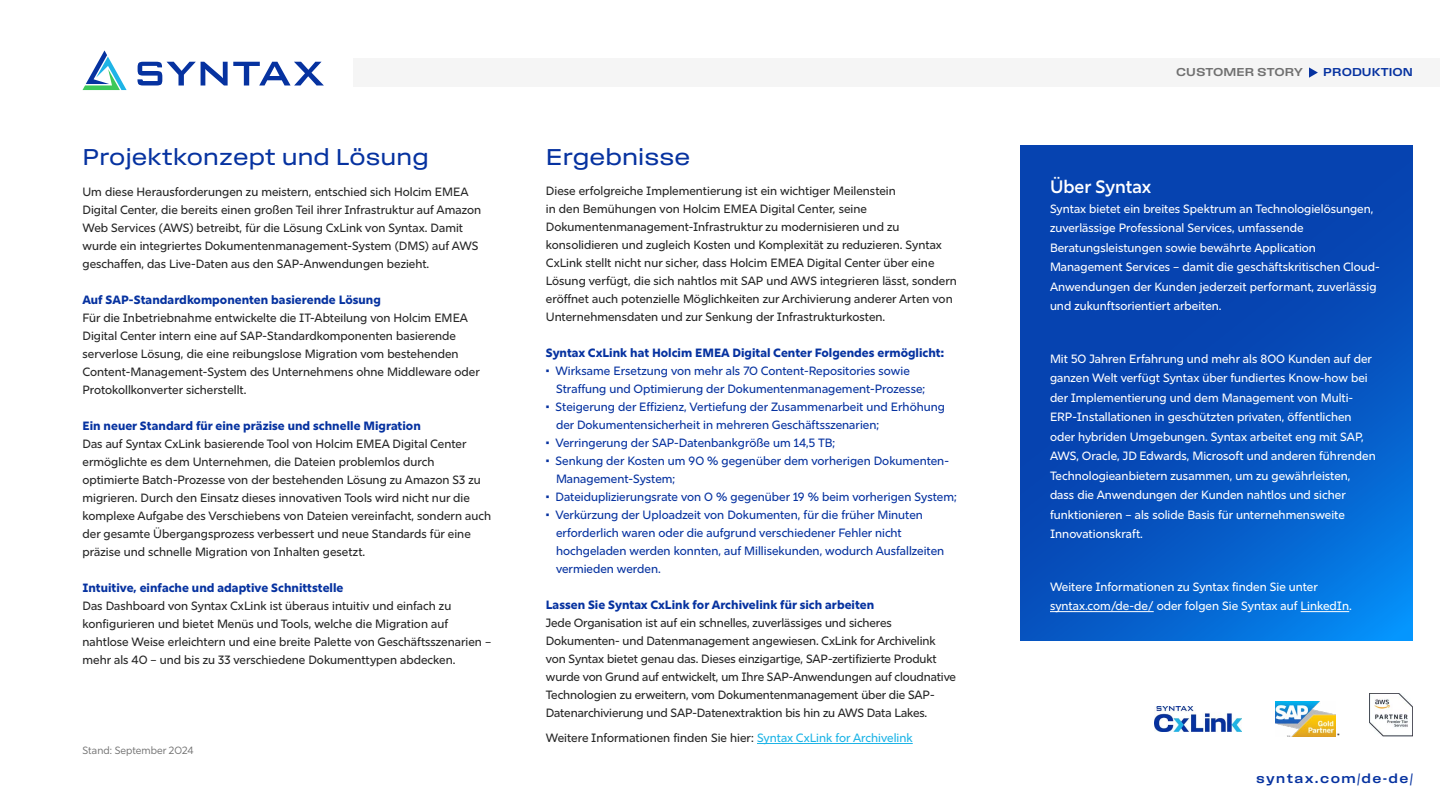
<style>
.page{position:relative;width:1440px;height:810px;background:#fff}
.page>*{position:absolute;margin:0;border:0;box-sizing:border-box;transform-origin:0 0}
.t1{font:24px "Field Gothic No.72 Reg Wide";color:#0632a0}
.t2{font:600 18px "Rig Sans";color:#fff}
.t3{font:13.5px "Field Gothic No.73 Med Wide";letter-spacing:.1em;color:#0632a0}
.t4{font:500 12px/18px "Rig Sans";color:#262626}
.t5{font:500 12px/19.5px "Rig Sans";color:#fff}
.t6{font:500 12px/18px "Rig Sans";color:#0632a0}
.t7{font:800 12px "Rig Sans";color:#0632a0}
.t8{font:12px "Field Gothic No.73 Med Wide";color:#707070}
.t9{font:12px "Field Gothic No.73 Med Wide";color:#0632a0}
.t10{font:10.5px "Rig Sans";color:#707070}
.t11{font:6.75px "Rig Sans";color:#000}
.s1{color:#1eb4e6}
</style>
<div class="page">
<div style="left:353px;top:58px;width:1087px;height:29px;background:#f5f5f5"></div>
<hr style="left:757px;top:743px;width:156px;height:1px;background:#1eb4e6">
<svg style="left:83px;top:50px;width:44px;height:40px"></svg>
<svg style="left:137px;top:62px;width:187px;height:24px"></svg>
<svg style="left:1020px;top:146px;width:393px;height:494px;background:#0550bc"></svg>
<hr style="left:1050px;top:611px;width:104px;height:1px;background:#fff">
<hr style="left:1301px;top:611px;width:48px;height:1px;background:#fff">
<img style="left:1154px;top:706px;width:88px;height:25px">
<img style="left:1276px;top:701px;width:60px;height:35px">
<img style="left:1370px;top:693px;width:43px;height:43px">
<svg style="left:1309px;top:67px;width:9px;height:11px"></svg>
<h1 class="t1" style="left:82px;top:143px;width:348px">Projektkonzept und Lösung</h1>
<h1 class="t1" style="left:546px;top:143px;width:146px">Ergebnisse</h1>
<p class="t4" style="left:82px;top:183px;width:400px">Um diese Herausforderungen zu meistern, entschied sich Holcim EMEA Digital Center, die bereits einen großen Teil ihrer Infrastruktur auf Amazon Web Services (AWS) betreibt, für die Lösung CxLink von Syntax. Damit wurde ein integriertes Dokumentenmanagement-System (DMS) auf AWS geschaffen, das Live-Daten aus den SAP-Anwendungen bezieht.</p>
<p class="t7" style="left:82px;top:292px;width:300px">Auf SAP-Standardkomponenten basierende Lösung</p>
<p class="t4" style="left:82px;top:309px;width:399px">Für die Inbetriebnahme entwickelte die IT-Abteilung von Holcim EMEA Digital Center intern eine auf SAP-Standardkomponenten basierende serverlose Lösung, die eine reibungslose Migration vom bestehenden Content-Management-System des Unternehmens ohne Middleware oder Protokollkonverter sicherstellt.</p>
<p class="t7" style="left:82px;top:418px;width:340px">Ein neuer Standard für eine präzise und schnelle Migration</p>
<p class="t4" style="left:82px;top:435px;width:410px">Das auf Syntax CxLink basierende Tool von Holcim EMEA Digital Center ermöglichte es dem Unternehmen, die Dateien problemlos durch optimierte Batch-Prozesse von der bestehenden Lösung zu Amazon S3 zu migrieren. Durch den Einsatz dieses innovativen Tools wird nicht nur die komplexe Aufgabe des Verschiebens von Dateien vereinfacht, sondern auch der gesamte Übergangsprozess verbessert und neue Standards für eine präzise und schnelle Migration von Inhalten gesetzt.</p>
<p class="t7" style="left:82px;top:580px;width:262px">Intuitive, einfache und adaptive Schnittstelle</p>
<p class="t4" style="left:82px;top:597px;width:410px">Das Dashboard von Syntax CxLink ist überaus intuitiv und einfach zu konfigurieren und bietet Menüs und Tools, welche die Migration auf nahtlose Weise erleichtern und eine breite Palette von Geschäftsszenarien – mehr als 40 – und bis zu 33 verschiedene Dokumenttypen abdecken.</p>
<p class="t4" style="left:546px;top:182px;width:413px">Diese erfolgreiche Implementierung ist ein wichtiger Meilenstein<br>in den Bemühungen von Holcim EMEA Digital Center, seine Dokumentenmanagement-Infrastruktur zu modernisieren und zu konsolidieren und zugleich Kosten und Komplexität zu reduzieren. Syntax CxLink stellt nicht nur sicher, dass Holcim EMEA Digital Center über eine Lösung verfügt, die sich nahtlos mit SAP und AWS integrieren lässt, sondern eröffnet auch potenzielle Möglichkeiten zur Archivierung anderer Arten von Unternehmensdaten und zur Senkung der Infrastrukturkosten.</p>
<p class="t7" style="left:546px;top:346px;width:400px">Syntax CxLink hat Holcim EMEA Digital Center Folgendes ermöglicht:</p>
<p class="t6" style="left:556px;top:362px;width:371px;text-indent:-10px">• Wirksame Ersetzung von mehr als 70 Content-Repositories sowie<br>Straffung und Optimierung der Dokumentenmanagement-Prozesse;</p>
<p class="t6" style="left:556px;top:398px;width:391px;text-indent:-10px">• Steigerung der Effizienz, Vertiefung der Zusammenarbeit und Erhöhung der Dokumentensicherheit in mehreren Geschäftsszenarien;</p>
<p class="t6" style="left:546px;top:434px;width:291px">• Verringerung der SAP-Datenbankgröße um 14,5 TB;</p>
<p class="t6" style="left:556px;top:452px;width:394px;text-indent:-10px">• Senkung der Kosten um 90 % gegenüber dem vorherigen Dokumenten-<br>Management-System;</p>
<p class="t6" style="left:546px;top:488px;width:412px">• Dateiduplizierungsrate von 0 % gegenüber 19 % beim vorherigen System;</p>
<p class="t6" style="left:556px;top:506px;width:390px;text-indent:-10px">• Verkürzung der Uploadzeit von Dokumenten, für die früher Minuten erforderlich waren oder die aufgrund verschiedener Fehler nicht hochgeladen werden konnten, auf Millisekunden, wodurch Ausfallzeiten vermieden werden.</p>
<p class="t7" style="left:546px;top:598px;width:330px">Lassen Sie Syntax CxLink for Archivelink für sich arbeiten</p>
<p class="t4" style="left:546px;top:614px;width:412px">Jede Organisation ist auf ein schnelles, zuverlässiges und sicheres Dokumenten- und Datenmanagement angewiesen. CxLink for Archivelink von Syntax bietet genau das. Dieses einzigartige, SAP-zertifizierte Produkt wurde von Grund auf entwickelt, um Ihre SAP-Anwendungen auf cloudnative Technologien zu erweitern, vom Dokumentenmanagement über die SAP-Datenarchivierung und SAP-Datenextraktion bis hin zu AWS Data Lakes.</p>
<p class="t4" style="left:546px;top:729px;width:368px">Weitere Informationen finden Sie hier: <span class="s1">Syntax CxLink for Archivelink</span></p>
<p class="t10" style="left:82px;top:744px;width:113px">Stand: September 2024</p>
<p class="t8" style="left:1176px;top:66px;width:129px">CUSTOMER STORY</p>
<p class="t9" style="left:1323px;top:66px;width:91px">PRODUKTION</p>
<h2 class="t2" style="left:1050px;top:176px;width:103px">Über Syntax</h2>
<p class="t5" style="left:1050px;top:199px;width:331px">Syntax bietet ein breites Spektrum an Technologielösungen, zuverlässige Professional Services, umfassende Beratungsleistungen sowie bewährte Application Management Services – damit die geschäftskritischen Cloud-Anwendungen der Kunden jederzeit performant, zuverlässig und zukunftsorientiert arbeiten.</p>
<p class="t5" style="left:1050px;top:349px;width:327px">Mit 50 Jahren Erfahrung und mehr als 800 Kunden auf der ganzen Welt verfügt Syntax über fundiertes Know-how bei der Implementierung und dem Management von Multi-ERP-Installationen in geschützten privaten, öffentlichen oder hybriden Umgebungen. Syntax arbeitet eng mit SAP, AWS, Oracle, JD Edwards, Microsoft und anderen führenden Technologieanbietern zusammen, um zu gewährleisten, dass die Anwendungen der Kunden nahtlos und sicher funktionieren – als solide Basis für unternehmensweite Innovationskraft.</p>
<p class="t5" style="left:1050px;top:577px;width:303px">Weitere Informationen zu Syntax finden Sie unter syntax.com/de-de/ oder folgen Sie Syntax auf LinkedIn.</p>
<p class="t11" style="left:1337px;top:732px;width:4px">*</p>
<p class="t3" style="left:1256px;top:771px;width:158px">syntax.com/de-de/</p>
</div>
